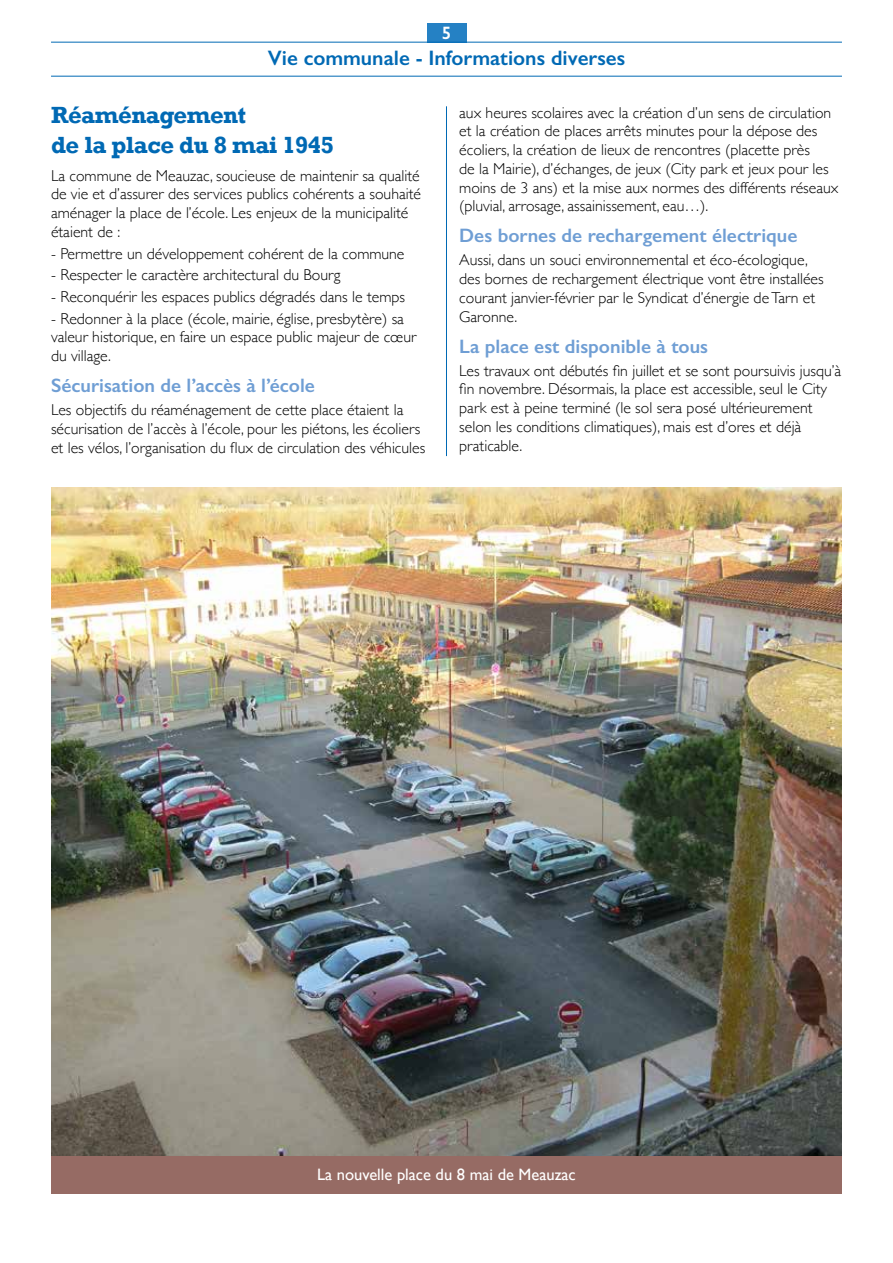
<style>
.page{position:relative;width:893px;height:1263px;background:#fff}
.page>*{position:absolute;margin:0;border:0;box-sizing:border-box;transform-origin:0 0}
.t1{font:700 24px/30px "Rockwell";letter-spacing:-.02em;color:#0069b4}
.t2{font:600 21px "Gill Sans";color:#0069b4}
.t3{font:600 19.5px "Gill Sans";color:#6f9ed4}
.t4{font:600 18px "Gill Sans";color:#fff}
.t5{font:16.5px "Gill Sans";color:#fff}
.t6{font:300 15.75px/18.8px "Gill Sans";color:#000}
</style>
<div class="page">
<div style="left:427px;top:23px;width:39px;height:19px;background:#2581c4"></div>
<hr style="left:51px;top:42px;width:791px;height:1px;background:#0069b4">
<hr style="left:51px;top:76px;width:791px;height:1px;background:#0069b4">
<hr style="left:446px;top:106px;width:1px;height:350px;background:#0069b4">
<img style="left:51px;top:488px;width:791px;height:667px">
<div style="left:51px;top:1155px;width:791px;height:38px;background:#966b64"></div>
<p class="t4" style="left:442px;top:22px;width:11px">5</p>
<h2 class="t2" style="left:268px;top:46px;width:359px">Vie communale - Informations diverses</h2>
<h1 class="t1" style="left:51px;top:100px;width:284px">Réaménagement<br>de la place du 8 mai 1945</h1>
<p class="t6" style="left:51px;top:165px;width:371px">La commune de Meauzac, soucieuse de maintenir sa qualité de vie et d’assurer des services publics cohérents a souhaité aménager la place de l’école. Les enjeux de la municipalité étaient de :</p>
<p class="t6" style="left:51px;top:243px;width:355px">- Permettre un développement cohérent de la commune</p>
<p class="t6" style="left:51px;top:265px;width:291px">- Respecter le caractère architectural du Bourg</p>
<p class="t6" style="left:51px;top:287px;width:356px">- Reconquérir les espaces publics dégradés dans le temps</p>
<p class="t6" style="left:51px;top:308px;width:367px">- Redonner à la place (école, mairie, église, presbytère) sa valeur historique, en faire un espace public majeur de cœur du village.</p>
<p class="t3" style="left:51px;top:374px;width:265px">Sécurisation de l’accès à l’école</p>
<p class="t6" style="left:51px;top:400px;width:376px">Les objectifs du réaménagement de cette place étaient la sécurisation de l’accès à l’école, pour les piétons, les écoliers et les vélos, l’organisation du flux de circulation des véhicules</p>
<p class="t6" style="left:459px;top:102px;width:381px">aux heures scolaires avec la création d’un sens de circulation et la création de places arrêts minutes pour la dépose des écoliers, la création de lieux de rencontres (placette près<br>de la Mairie), d’échanges, de jeux (City park et jeux pour les moins de 3 ans) et la mise aux normes des différents réseaux (pluvial, arrosage, assainissement, eau…).</p>
<p class="t3" style="left:459px;top:224px;width:340px">Des bornes de rechargement électrique</p>
<p class="t6" style="left:459px;top:250px;width:366px">Aussi, dans un souci environnemental et éco-écologique, des bornes de rechargement électrique vont être installées courant janvier-février par le Syndicat d’énergie de Tarn et Garonne.</p>
<p class="t3" style="left:459px;top:334px;width:250px">La place est disponible à tous</p>
<p class="t6" style="left:459px;top:360px;width:384px">Les travaux ont débutés fin juillet et se sont poursuivis jusqu’à fin novembre. Désormais, la place est accessible, seul le City park est à peine terminé (le sol sera posé ultérieurement selon les conditions climatiques), mais est d’ores et déjà praticable.</p>
<p class="t5" style="left:317px;top:1165px;width:260px">La nouvelle place du 8 mai de Meauzac</p>
</div>
